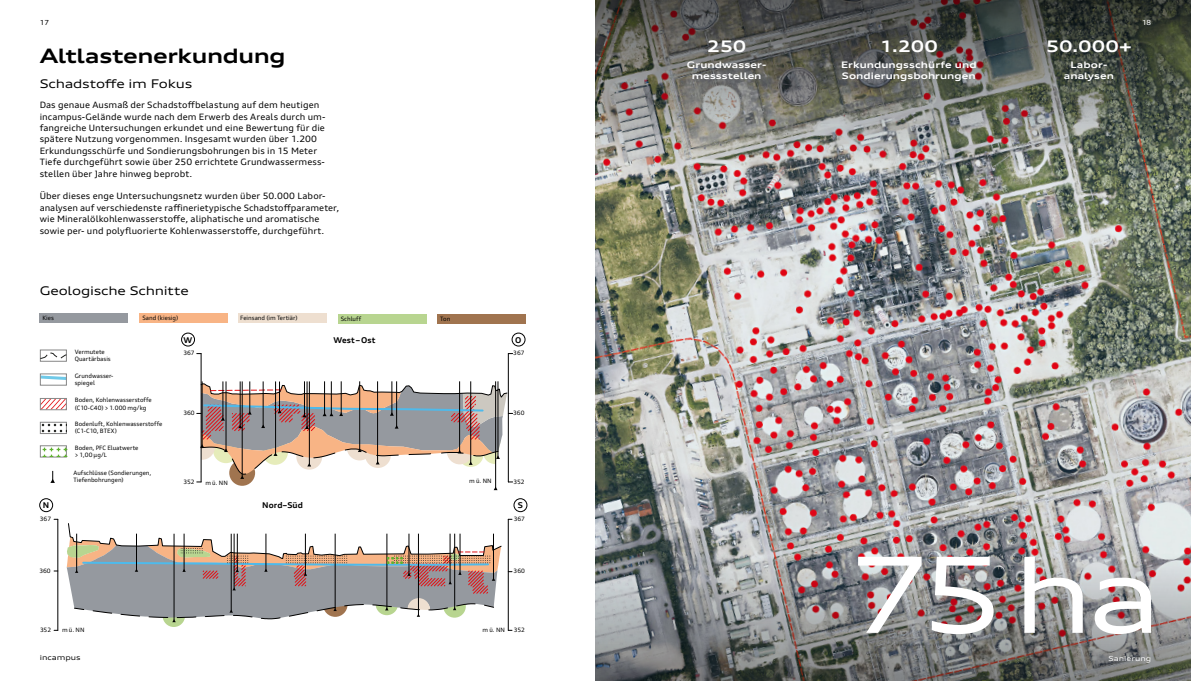
<style>
.page{position:relative;width:1191px;height:681px;background:#fff}
.page>*{position:absolute;margin:0;border:0;box-sizing:border-box;transform-origin:0 0}
.t1{font:expanded 105px "Audi Type";color:#fff}
.t2{font:700 expanded 20px "Audi Type";letter-spacing:-.015em;color:#000}
.t3{font:700 expanded 16px "Audi Type";letter-spacing:-.025em;color:#fff}
.t4{font:expanded 12px "Audi Type";letter-spacing:-.02em;color:#000}
.t5{font:700 expanded 9px/10.8px "Audi Type";letter-spacing:.01em;color:#fff;text-align:center}
.t6{font:expanded 8.8px/11.4px "Audi Type";letter-spacing:.005em;color:#000}
.t7{font:700 expanded 8px "Audi Type";letter-spacing:.015em;color:#000}
.t8{font:expanded 7px "Audi Type";color:#fff}
.t9{font:expanded 7px "Audi Type";color:#000}
.t10{font:expanded 7px "Audi Type";color:#000}
.t11{font:expanded 7px "Audi Type";color:#fff}
.t12{font:6px/7.2px "Audi Type";letter-spacing:-.005em;color:#000}
</style>
<div class="page">
<img style="left:595px;top:244px;width:596px;height:252px">
<img style="left:595px;top:496px;width:596px;height:184px">
<img style="left:595px;top:0;width:596px;height:244px">
<hr style="left:201px;top:353px;width:1px;height:128px;background:#000">
<hr style="left:508px;top:353px;width:1px;height:128px;background:#000">
<svg style="left:197px;top:383px;width:315px;height:107px"></svg>
<div style="left:181px;top:333px;width:14px;height:13px;border:1px solid #000;border-radius:50%"></div>
<div style="left:40px;top:498px;width:13px;height:13px;border:1px solid #000;border-radius:50%"></div>
<div style="left:514px;top:498px;width:13px;height:13px;border:1px solid #000;border-radius:50%"></div>
<div style="left:512px;top:333px;width:13px;height:13px;border:1px solid #000;border-radius:50%"></div>
<div style="left:40px;top:313px;width:88px;height:10px;background:#95999f"></div>
<div style="left:139px;top:313px;width:89px;height:10px;background:#f8b485"></div>
<div style="left:238px;top:313px;width:88px;height:10px;background:#eedfd0"></div>
<div style="left:338px;top:313px;width:88px;height:10px;background:#b8d590"></div>
<div style="left:438px;top:313px;width:88px;height:10px;background:#a0744f"></div>
<div style="left:40px;top:349px;width:27px;height:12px;border:1px solid #878787"></div>
<div style="left:40px;top:422px;width:27px;height:11px;border:1px solid #878787"></div>
<svg style="left:41px;top:423px;width:26px;height:9px"></svg>
<div style="left:40px;top:445px;width:27px;height:12px;border:1px solid #878787"></div>
<svg style="left:41px;top:446px;width:26px;height:10px"></svg>
<svg style="left:40px;top:352px;width:27px;height:7px"></svg>
<svg style="left:42px;top:375px;width:23px;height:5px"></svg>
<div style="left:40px;top:373px;width:27px;height:12px;border:1px solid #878787"></div>
<svg style="left:42px;top:400px;width:23px;height:8px"></svg>
<div style="left:40px;top:398px;width:27px;height:12px;border:1px solid #878787"></div>
<svg style="left:51px;top:470px;width:4px;height:12px"></svg>
<hr style="left:202px;top:381px;width:1px;height:64px;background:#000">
<hr style="left:223px;top:381px;width:1px;height:38px;background:#000">
<hr style="left:240px;top:381px;width:1px;height:44px;background:#000">
<hr style="left:249px;top:381px;width:1px;height:31px;background:#000">
<hr style="left:242px;top:381px;width:1px;height:95px;background:#000">
<hr style="left:263px;top:381px;width:1px;height:45px;background:#000">
<hr style="left:279px;top:381px;width:1px;height:30px;background:#000">
<hr style="left:304px;top:381px;width:1px;height:34px;background:#000">
<hr style="left:324px;top:381px;width:1px;height:34px;background:#000">
<hr style="left:331px;top:381px;width:1px;height:34px;background:#000">
<hr style="left:341px;top:381px;width:1px;height:34px;background:#000">
<hr style="left:391px;top:381px;width:1px;height:33px;background:#000">
<hr style="left:396px;top:381px;width:1px;height:46px;background:#000">
<hr style="left:459px;top:381px;width:1px;height:70px;background:#000">
<hr style="left:470px;top:381px;width:1px;height:82px;background:#000">
<hr style="left:498px;top:381px;width:1px;height:77px;background:#000">
<hr style="left:495px;top:381px;width:1px;height:107px;background:#000">
<hr style="left:359px;top:381px;width:1px;height:69px;background:#000">
<hr style="left:377px;top:381px;width:1px;height:81px;background:#000">
<hr style="left:307px;top:381px;width:1px;height:46px;background:#000">
<hr style="left:309px;top:381px;width:1px;height:83px;background:#000">
<hr style="left:275px;top:381px;width:1px;height:72px;background:#000">
<hr style="left:226px;top:381px;width:1px;height:69px;background:#000">
<div style="left:163px;top:604px;width:22px;height:22px;background:#b8d590;border-radius:50%"></div>
<hr style="left:58px;top:519px;width:1px;height:111px;background:#000">
<hr style="left:508px;top:519px;width:1px;height:111px;background:#000">
<svg style="left:67px;top:523px;width:435px;height:99px"></svg>
<p class="t10" style="left:40px;top:18px;width:11px">17</p>
<h2 class="t2" style="left:40px;top:43px;width:247px">Altlastenerkundung</h2>
<h3 class="t4" style="left:40px;top:76px;width:154px">Schadstoffe im Fokus</h3>
<p class="t6" style="left:40px;top:99px;width:287px">Das genaue Ausmaß der Schadstoffbelastung auf dem heutigen incampus-Gelände wurde nach dem Erwerb des Areals durch um&shy;fangreiche Untersuchungen erkundet und eine Bewertung für die spätere Nutzung vorgenommen. Insgesamt wurden über 1.200<br>Erkundungsschürfe und Sondierungsbohrungen bis in 15 Meter Tiefe durchgeführt sowie über 250 errichtete Grundwassermess&shy;stellen über Jahre hinweg beprobt.</p>
<p class="t6" style="left:40px;top:190px;width:301px">Über dieses enge Untersuchungsnetz wurden über 50.000 Labor&shy;analysen auf verschiedenste raffinerietypische Schadstoffparameter, wie Mineralölkohlenwasserstoffe, aliphatische und aromatische sowie per- und polyfluorierte Kohlenwasserstoffe, durchgeführt.</p>
<h3 class="t4" style="left:40px;top:283px;width:151px">Geologische Schnitte</h3>
<p class="t12" style="left:42px;top:314px;width:13px">Kies</p>
<p class="t12" style="left:142px;top:314px;width:37px">Sand (kiesig)</p>
<p class="t12" style="left:240px;top:314px;width:59px">Feinsand (im Tertiär)</p>
<p class="t12" style="left:341px;top:315px;width:22px">Schluff</p>
<p class="t12" style="left:440px;top:315px;width:12px">Ton</p>
<p class="t12" style="left:75px;top:348px;width:38px">Vermutete<br>Quartärbasis</p>
<p class="t7" style="left:333px;top:334px;width:43px">West–Ost</p>
<p class="t7" style="left:515px;top:334px;width:8px">O</p>
<p class="t7" style="left:184px;top:335px;width:10px">W</p>
<p class="t12" style="left:183px;top:349px;width:13px">367</p>
<p class="t12" style="left:513px;top:349px;width:13px">367</p>
<p class="t12" style="left:75px;top:372px;width:40px">Grundwasser&shy;spiegel</p>
<p class="t12" style="left:75px;top:396px;width:79px">Boden, Kohlenwasserstoffe (C10-C40) &gt; 1.000 mg/kg</p>
<p class="t12" style="left:75px;top:420px;width:89px">Bodenluft, Kohlenwasserstoffe (C1-C10, BTEX)</p>
<p class="t12" style="left:75px;top:444px;width:65px">Boden, PFC Eluatwerte &gt; 1,00 μg/L</p>
<p class="t12" style="left:73px;top:469px;width:79px">Aufschlüsse (Sondierungen,<br>Tiefenbohrungen)</p>
<p class="t12" style="left:183px;top:409px;width:13px">360</p>
<p class="t12" style="left:513px;top:409px;width:13px">360</p>
<p class="t12" style="left:184px;top:478px;width:13px">352</p>
<p class="t12" style="left:205px;top:478px;width:24px">m ü. NN</p>
<p class="t12" style="left:469px;top:477px;width:24px">m ü. NN</p>
<p class="t12" style="left:513px;top:477px;width:13px">352</p>
<p class="t7" style="left:262px;top:499px;width:42px">Nord–Süd</p>
<p class="t7" style="left:43px;top:500px;width:8px">N</p>
<p class="t7" style="left:518px;top:500px;width:7px">S</p>
<p class="t12" style="left:40px;top:515px;width:13px">367</p>
<p class="t12" style="left:39px;top:567px;width:13px">360</p>
<p class="t12" style="left:514px;top:515px;width:13px">367</p>
<p class="t12" style="left:513px;top:567px;width:13px">360</p>
<p class="t12" style="left:40px;top:626px;width:13px">352</p>
<p class="t12" style="left:62px;top:625px;width:24px">m ü. NN</p>
<p class="t12" style="left:482px;top:626px;width:24px">m ü. NN</p>
<p class="t9" style="left:40px;top:652px;width:43px">incampus</p>
<p class="t12" style="left:514px;top:626px;width:13px">352</p>
<h3 class="t3" style="left:707px;top:36px;width:41px">250</h3>
<p class="t5" style="left:687px;top:59px;width:81px">Grundwasser&shy;messstellen</p>
<h3 class="t3" style="left:879px;top:36px;width:60px">1.200</h3>
<p class="t5" style="left:841px;top:60px;width:137px;text-align:left">Erkundungsschürfe und<br>Sondierungsbohrungen</p>
<h3 class="t3" style="left:1046px;top:36px;width:87px">50.000+</h3>
<p class="t5" style="left:1063px;top:60px;width:52px">Labor&shy;analysen</p>
<p class="t11" style="left:1142px;top:18px;width:11px">18</p>
<h1 class="t1" style="left:847px;top:529px;width:316px">75ha</h1>
<p class="t8" style="left:1108px;top:653px;width:44px">Sanierung</p>
</div>
